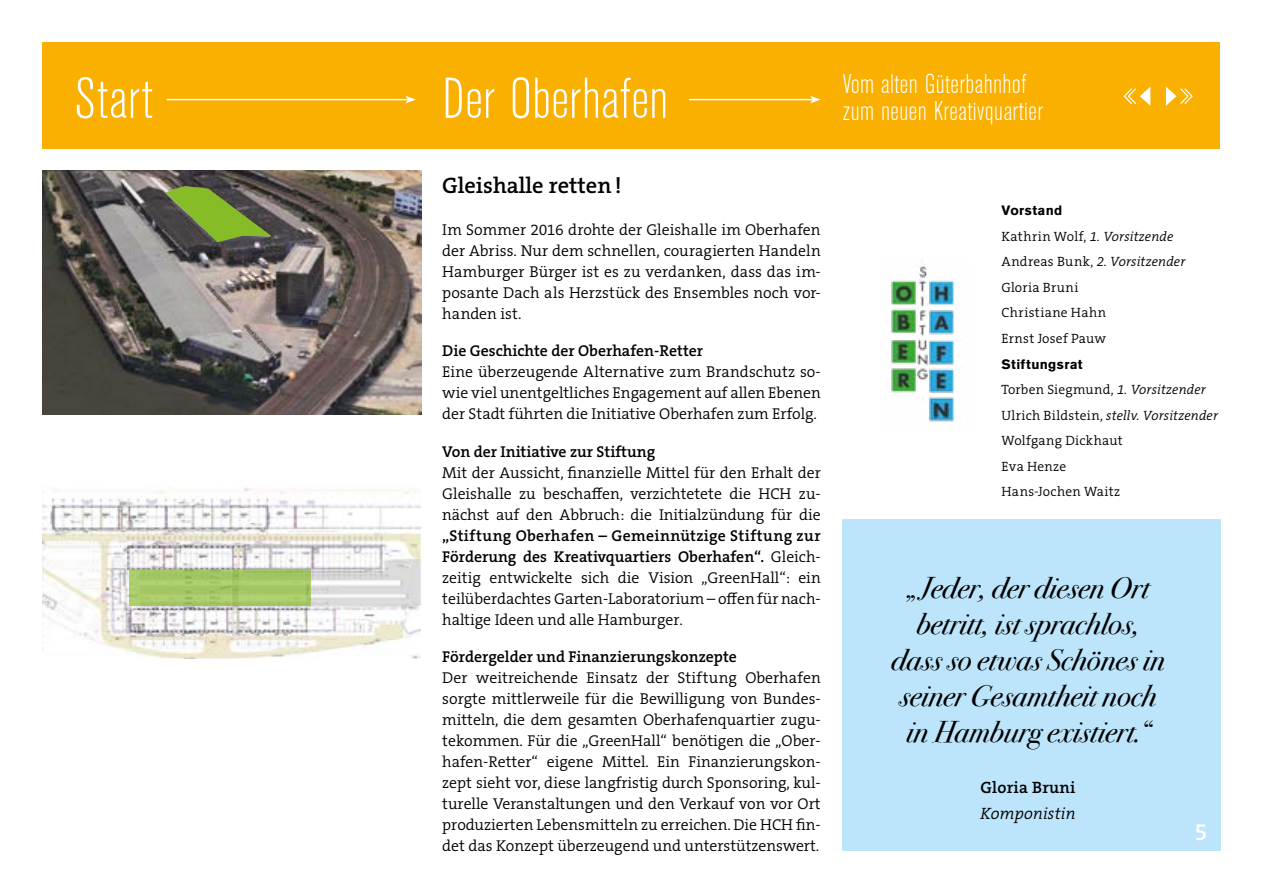
<style>
.page{position:relative;width:1263px;height:893px;background:#fff}
.page>*{position:absolute;margin:0;border:0;box-sizing:border-box;transform-origin:0 0}
.t1{font:300 condensed 57px "Akzidenz Grotesk BE";letter-spacing:.01em;color:#fff}
.t2{font:italic 30px/36px "Bodoni Svty Two ITCTT";color:#000;text-align:center}
.t3{font:300 condensed 27px/27px "Akzidenz Grotesk BE";letter-spacing:.015em;color:#fff}
.t4{font:600 24px "The Serif B W6";color:#fff}
.t5{font:600 22.5px "The Serif B W6";color:#000}
.t6{font:600 16.5px "The Serif B W6";letter-spacing:.015em;color:#000}
.t7{font:italic 300 16.5px "The Serif B W4";letter-spacing:.015em;color:#000}
.t8{font:300 15.75px/21px "The Serif B W4";color:#000;text-align:justify}
.t9{font:600 15.75px/21px "The Serif B W6";color:#000}
.t10{font:300 13.5px/25.5px "The Serif B W4";letter-spacing:.02em;color:#000}
.t11{font:700 13.5px "Akzidenz Grotesk BE";letter-spacing:.03em;color:#000}
.s1{font-family:"The Serif B W4";font-weight:300}
.s2{font-style:italic}
</style>
<div class="page">
<div style="left:43px;top:43px;width:1177px;height:106px;background:#f9b000"></div>
<hr style="left:167px;top:99px;width:241px;height:1px;background:#fff">
<svg style="left:405px;top:96px;width:11px;height:7px"></svg>
<div style="left:842px;top:519px;width:378px;height:331px;background:#bce4fa"></div>
<img style="left:43px;top:170px;width:378px;height:244px">
<svg style="left:165px;top:186px;width:108px;height:57px;background:#697d3e"></svg>
<hr style="left:689px;top:99px;width:123px;height:1px;background:#fff">
<svg style="left:810px;top:96px;width:11px;height:7px"></svg>
<svg style="left:1123px;top:86px;width:28px;height:20px"></svg>
<svg style="left:1165px;top:86px;width:28px;height:20px"></svg>
<img style="left:891px;top:259px;width:64px;height:163px">
<img style="left:42px;top:488px;width:379px;height:171px">
<div style="left:129px;top:570px;width:181px;height:36px;background:#a5c766"></div>
<h1 class="t1" style="left:74px;top:68px;width:80px">Start</h1>
<h1 class="t1" style="left:442px;top:68px;width:227px">Der Oberhafen</h1>
<h3 class="t5" style="left:442px;top:170px;width:181px">Gleishalle retten!</h3>
<p class="t8" style="left:442px;top:219px;width:380px">Im Sommer 2016 drohte der Gleishalle im Oberhafen der Abriss. Nur dem schnellen, couragierten Handeln Hamburger Bürger ist es zu verdanken, dass das im&shy;posante Dach als Herzstück des Ensembles noch vor&shy;handen ist.</p>
<p class="t9" style="left:442px;top:340px;width:262px">Die Geschichte der Oberhafen-Retter</p>
<p class="t8" style="left:442px;top:361px;width:380px">Eine überzeugende Alternative zum Brandschutz so&shy;wie viel unentgeltliches Engagement auf allen Ebenen der Stadt führten die Initiative Oberhafen zum Erfolg.</p>
<p class="t9" style="left:442px;top:441px;width:214px">Von der Initiative zur Stiftung</p>
<p class="t8" style="left:442px;top:462px;width:380px">Mit der Aussicht, finanzielle Mittel für den Erhalt der Gleishalle zu beschaffen, verzichtetete die HCH zu&shy;nächst auf den Abbruch: die Initialzündung für die</p>
<p class="t9" style="left:442px;top:525px;width:380px">„Stiftung Oberhafen – Gemeinnützige Stiftung zur<br>Förderung des Kreativquartiers Oberhafen“. <span class="s1">Gleich-</span></p>
<p class="t8" style="left:442px;top:567px;width:380px">zeitig entwickelte sich die Vision „GreenHall“: ein teilüberdachtes Garten-Laboratorium – offen für nach&shy;haltige Ideen und alle Hamburger.</p>
<p class="t9" style="left:442px;top:646px;width:296px">Fördergelder und Finanzierungskonzepte</p>
<p class="t8" style="left:442px;top:667px;width:380px">Der weitreichende Einsatz der Stiftung Oberhafen sorgte mittlerweile für die Bewilligung von Bundes&shy;mitteln, die dem gesamten Oberhafenquartier zugu&shy;tekommen. Für die „GreenHall“ benötigen die „Ober&shy;hafen-Retter“ eigene Mittel. Ein Finanzierungskon&shy;zept sieht vor, diese langfristig durch Sponsoring, kul&shy;turelle Veranstaltungen und den Verkauf von vor Ort produzierten Lebensmitteln zu erreichen. Die HCH fin&shy;det das Konzept überzeugend und unterstützenswert.</p>
<h3 class="t3" style="left:842px;top:71px;width:202px">Vom alten Güterbahnhof zum neuen Kreativquartier</h3>
<p class="t11" style="left:1001px;top:203px;width:62px">Vorstand</p>
<p class="t10" style="left:1001px;top:224px;width:185px">Kathrin Wolf, <span class="s2">1. Vorsitzende<br></span>Andreas Bunk, <span class="s2">2. Vorsitzender<br></span>Gloria Bruni<br>Christiane Hahn<br>Ernst Josef Pauw</p>
<p class="t11" style="left:1001px;top:356px;width:83px">Stiftungsrat</p>
<p class="t10" style="left:1001px;top:377px;width:218px">Torben Siegmund, <span class="s2">1. Vorsitzender<br></span>Ulrich Bildstein, <span class="s2">stellv. Vorsitzender<br></span>Wolfgang Dickhaut<br>Eva Henze<br>Hans-Jochen Waitz</p>
<h2 class="t2" style="left:891px;top:568px;width:275px">„Jeder, der diesen Ort betritt, ist sprachlos, dass so etwas Schönes in seiner Gesamtheit noch in Hamburg existiert.“</h2>
<p class="t6" style="left:980px;top:777px;width:96px">Gloria Bruni</p>
<p class="t7" style="left:980px;top:802px;width:97px">Komponistin</p>
<h3 class="t4" style="left:1194px;top:807px;width:15px">3</h3>
<h3 class="t4" style="left:1194px;top:816px;width:15px">5</h3>
</div>
